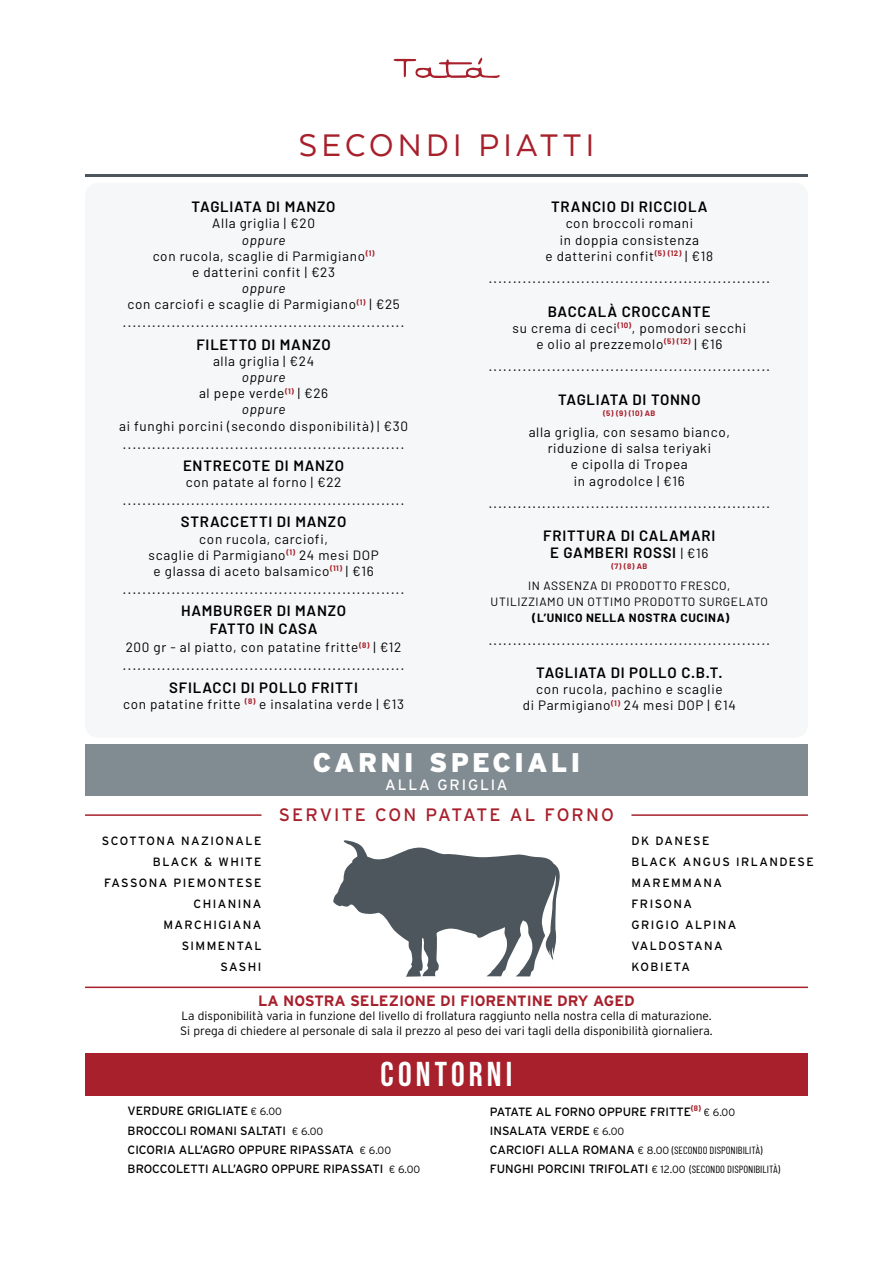
<style>
.page{position:relative;width:893px;height:1263px;background:#fff}
.page>*{position:absolute;margin:0;border:0;box-sizing:border-box;transform-origin:0 0}
.t1{font:36px "Texta";letter-spacing:.12em;color:#a7202c}
.t2{font:700 34.5px "Bebas Neue";letter-spacing:.12em;color:#fff}
.t3{font:900 27px "Interstate";letter-spacing:.12em;color:#fff}
.t4{font:18px "Interstate";letter-spacing:.12em;color:#a7202c}
.t5{font:300 15px "Barlow";color:#000}
.t6{font:600 15px/18px "Barlow";letter-spacing:.05em;color:#000;text-align:center}
.t7{font:700 15px "Interstate";color:#a7202c}
.t8{font:15px "Interstate";letter-spacing:.12em;color:#fff}
.t9{font:13.5px/16.2px "Barlow";letter-spacing:.05em;color:#000;text-align:center}
.t10{font:12px/19.2px "Interstate";color:#000}
.t11{font:300 12px/14.4px "Interstate";color:#000}
.t12{font:12px/21px "Interstate";letter-spacing:.12em;color:#000;text-align:right}
.t13{font:12px/16.2px "Barlow";letter-spacing:.05em;color:#000;text-align:center}
.t14{font:700 12px "Barlow";letter-spacing:.05em;color:#000}
.t15{font:10.5px "Barlow Condensed";color:#000}
.t16{font:700 7.8px "Barlow";color:#a7202c}
.s1{font-style:italic}
.s2{font-weight:400;font-size:13.5px}
.s3{font-weight:300;font-size:10.5px}
.s4{font-family:"Interstate";font-size:12px}
.s5{font-family:"Interstate";font-weight:300}
.s6{font-family:"Barlow Condensed";font-size:10.5px}
</style>
<div class="page">
<svg style="left:393px;top:57px;width:107px;height:21px"></svg>
<hr style="left:85px;top:174px;width:723px;height:2px;background:#4c565c">
<div style="left:85px;top:183px;width:723px;height:555px;background:#f6f7f8;border-radius:13px"></div>
<div style="left:85px;top:1053px;width:723px;height:43px;background:#a7202c"></div>
<div style="left:85px;top:745px;width:723px;height:51px;background:#818c92"></div>
<hr style="left:85px;top:814px;width:176px;height:2px;background:#a7202c">
<hr style="left:85px;top:986px;width:723px;height:2px;background:#a7202c">
<hr style="left:631px;top:814px;width:177px;height:2px;background:#a7202c">
<svg style="left:333px;top:840px;width:227px;height:137px"></svg>
<h1 class="t1" style="left:299px;top:127px;width:297px">SECONDI PIATTI</h1>
<p class="t6" style="left:192px;top:198px;width:145px">TAGLIATA DI MANZO</p>
<p class="t9" style="left:212px;top:215px;width:104px">Alla griglia | €20</p>
<p class="t9" style="left:153px;top:231px;width:223px"><span class="s1">oppure<br></span>con rucola, scaglie di Parmigiano<sup>(1) </sup>e datterini confit | €23</p>
<p class="t9" style="left:127px;top:280px;width:274px"><span class="s1">oppure<br></span>con carciofi e scaglie di Parmigiano<sup>(1)</sup> | €25</p>
<p class="t5" style="left:123px;top:313px;width:283px">..........................................................</p>
<p class="t6" style="left:196px;top:335px;width:136px">FILETTO DI MANZO</p>
<p class="t9" style="left:213px;top:353px;width:103px">alla griglia | €24</p>
<p class="t9" style="left:199px;top:369px;width:131px"><span class="s1">oppure<br></span>al pepe verde<sup>(1)</sup> | €26 <span class="s1">oppure</span></p>
<p class="t9" style="left:119px;top:417px;width:290px">ai funghi porcini (secondo disponibilità) | €30</p>
<p class="t5" style="left:123px;top:434px;width:283px">..........................................................</p>
<p class="t6" style="left:183px;top:456px;width:163px">ENTRECOTE DI MANZO</p>
<p class="t9" style="left:186px;top:474px;width:157px">con patate al forno | €22</p>
<p class="t5" style="left:123px;top:490px;width:283px">..........................................................</p>
<p class="t6" style="left:181px;top:513px;width:167px">STRACCETTI DI MANZO</p>
<p class="t9" style="left:149px;top:530px;width:232px">con rucola, carciofi,<br>scaglie di Parmigiano<sup>(1)</sup> 24 mesi DOP e glassa di aceto balsamico<sup>(11)</sup> | €16</p>
<p class="t5" style="left:123px;top:579px;width:283px">..........................................................</p>
<p class="t6" style="left:181px;top:602px;width:166px">HAMBURGER DI MANZO<br>FATTO IN CASA</p>
<p class="t9" style="left:126px;top:639px;width:277px">200 gr - al piatto, con patatine fritte<sup>(8)</sup> | €12</p>
<p class="t5" style="left:123px;top:655px;width:283px">..........................................................</p>
<p class="t6" style="left:169px;top:678px;width:190px">SFILACCI DI POLLO FRITTI</p>
<p class="t9" style="left:123px;top:695px;width:283px">con patatine fritte <sup>(8)</sup> e insalatina verde | €13</p>
<p class="t6" style="left:551px;top:198px;width:158px">TRANCIO DI RICCIOLA</p>
<p class="t9" style="left:546px;top:215px;width:169px">con broccoli romani<br>in doppia consistenza<br>e datterini confit<sup>(5)</sup> <sup>(12)</sup> | €18</p>
<p class="t5" style="left:488px;top:269px;width:283px">..........................................................</p>
<p class="t6" style="left:548px;top:302px;width:164px">BACCALÀ CROCCANTE</p>
<p class="t9" style="left:513px;top:319px;width:235px">su crema di ceci<sup>(10)</sup>, pomodori secchi e olio al prezzemolo<sup>(5)</sup> <sup>(12)</sup> | €16</p>
<p class="t5" style="left:488px;top:357px;width:283px">..........................................................</p>
<p class="t6" style="left:558px;top:390px;width:144px">TAGLIATA DI TONNO</p>
<p class="t16" style="left:603px;top:409px;width:54px">(5) (9) (10) AB</p>
<p class="t9" style="left:529px;top:424px;width:203px">alla griglia, con sesamo bianco, riduzione di salsa teriyaki<br>e cipolla di Tropea<br>in agrodolce | €16</p>
<p class="t5" style="left:488px;top:493px;width:283px">..........................................................</p>
<p class="t6" style="left:543px;top:528px;width:174px;line-height:16.2px">FRITTURA DI CALAMARI<br>E GAMBERI ROSSI <span class="s2">| €16</span></p>
<p class="t16" style="left:611px;top:562px;width:37px">(7) (8) AB</p>
<p class="t13" style="left:491px;top:577px;width:279px">IN ASSENZA DI PRODOTTO FRESCO,<br>UTILIZZIAMO UN OTTIMO PRODOTTO SURGELATO</p>
<p class="t14" style="left:532px;top:611px;width:199px">(L’UNICO NELLA NOSTRA CUCINA)</p>
<p class="t5" style="left:488px;top:630px;width:283px">..........................................................</p>
<p class="t6" style="left:536px;top:663px;width:188px">TAGLIATA DI POLLO C.B.T.</p>
<p class="t9" style="left:523px;top:681px;width:215px">con rucola, pachino e scaglie<br>di Parmigiano<sup>(1)</sup> 24 mesi DOP | €14</p>
<h3 class="t3" style="left:313px;top:747px;width:269px">CARNI SPECIALI</h3>
<p class="t8" style="left:385px;top:776px;width:124px">ALLA GRIGLIA</p>
<p class="t12" style="left:102px;top:830px;width:161px">SCOTTONA NAZIONALE<br>BLACK &amp; WHITE<br>FASSONA PIEMONTESE<br>CHIANINA<br>MARCHIGIANA<br>SIMMENTAL<br>SASHI</p>
<h3 class="t4" style="left:279px;top:805px;width:337px">SERVITE CON PATATE AL FORNO</h3>
<p class="t12" style="left:631px;top:830px;width:184px;text-align:left">DK DANESE<br>BLACK ANGUS IRLANDESE<br>MAREMMANA<br>FRISONA<br>GRIGIO ALPINA<br>VALDOSTANA<br>KOBIETA</p>
<p class="t7" style="left:258px;top:992px;width:378px">LA NOSTRA SELEZIONE DI FIORENTINE DRY AGED</p>
<p class="t11" style="left:180px;top:1008px;width:534px">La disponibilità varia in funzione del livello di frollatura raggiunto nella nostra cella di maturazione.<br>Si prega di chiedere al personale di sala il prezzo al peso dei vari tagli della disponibilità giornaliera.</p>
<h2 class="t2" style="left:381px;top:1055px;width:133px">CONTORNI</h2>
<p class="t10" style="left:128px;top:1101px;width:294px">VERDURE GRIGLIATE <span class="s3">€ 6.00<br></span>BROCCOLI ROMANI SALTATI <span class="s3">€ 6.00<br></span>CICORIA ALL’AGRO OPPURE RIPASSATA <span class="s3">€ 6.00<br></span>BROCCOLETTI ALL’AGRO OPPURE RIPASSATI <span class="s3">€ 6.00</span></p>
<p class="t10" style="left:490px;top:1101px;width:247px">PATATE AL FORNO OPPURE FRITTE<sup>(8)</sup> <span class="s3">€ 6.00<br></span>INSALATA VERDE <span class="s3">€ 6.00</span></p>
<p class="t15" style="left:490px;top:1144px;width:274px"><span class="s4">CARCIOFI ALLA ROMANA</span> <span class="s5">€ 8.00</span> (SECONDO DISPONIBILITÀ)</p>
<p class="t10" style="left:490px;top:1159px;width:292px">FUNGHI PORCINI TRIFOLATI <span class="s3">€ 12.00</span> <span class="s6">(SECONDO DISPONIBILITÀ)</span></p>
</div>
